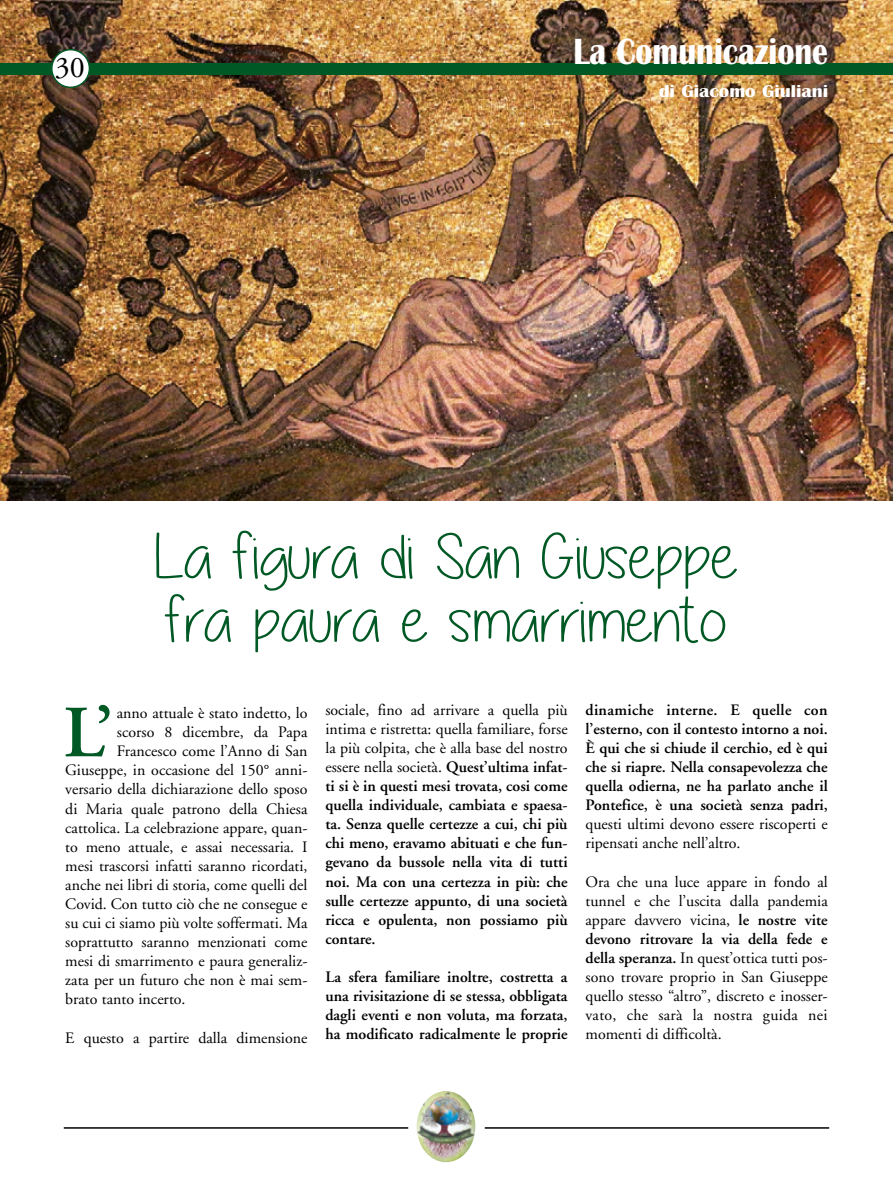
<style>
.page{position:relative;width:893px;height:1191px;background:#fff}
.page>*{position:absolute;margin:0;border:0;box-sizing:border-box;transform-origin:0 0}
.t1{font:600 73.35px "Adobe Garamond";color:#005924}
.t2{font:63.45px/63.4px "Alittlesunshine";color:#005924;scale:1.17 1}
.t3{font:700 37.8px "Britannic";color:#fff;scale:.83 1}
.t4{font:30px "Adobe Garamond";color:#000}
.t5{font:700 17.7px "Britannic";color:#fff;scale:1.1 1}
.t6{font:15.9px/19px "Adobe Garamond";color:#000}
.t7{font:600 15.9px/19px "Adobe Garamond";color:#000;text-align:justify}
.s1{font-weight:400}
.s2{font-weight:600}
</style>
<div class="page">
<img style="left:0;top:0;width:893px;height:1163px">
<h3 class="t4" style="left:55px;top:51px;width:31px">30</h3>
<h3 class="t3" style="left:573px;top:30px;width:308px">La Comunicazione</h3>
<p class="t5" style="left:659px;top:81px;width:155px">di Giacomo Giuliani</p>
<h2 class="t2" style="left:154px;top:526px;width:501px">La figura di San Giuseppe fra paura e smarrimento</h2>
<h1 class="t1" style="left:63px;top:692px;width:51px">L’</h1>
<p class="t6" style="left:117px;top:704px;width:192px">anno attuale è stato indetto, lo</p>
<p class="t6" style="left:117px;top:723px;width:192px">scorso 8 dicembre, da Papa</p>
<p class="t6" style="left:117px;top:742px;width:192px">Francesco come l’Anno di San</p>
<p class="t6" style="left:65px;top:761px;width:244px">Giuseppe, in occasione del 150° anni-</p>
<p class="t6" style="left:65px;top:780px;width:244px">versario della dichiarazione dello sposo</p>
<p class="t6" style="left:65px;top:799px;width:244px">di Maria quale patrono della Chiesa</p>
<p class="t6" style="left:65px;top:818px;width:244px">cattolica. La celebrazione appare, quan-</p>
<p class="t6" style="left:65px;top:837px;width:244px">to meno attuale, e assai necessaria. I</p>
<p class="t6" style="left:65px;top:856px;width:244px">mesi trascorsi infatti saranno ricordati,</p>
<p class="t6" style="left:65px;top:875px;width:244px">anche nei libri di storia, come quelli del</p>
<p class="t6" style="left:65px;top:894px;width:244px">Covid. Con tutto ciò che ne consegue e</p>
<p class="t6" style="left:65px;top:914px;width:244px">su cui ci siamo più volte soffermati. Ma</p>
<p class="t6" style="left:65px;top:933px;width:244px">soprattutto saranno menzionati come</p>
<p class="t6" style="left:65px;top:952px;width:244px">mesi di smarrimento e paura generaliz-</p>
<p class="t6" style="left:65px;top:971px;width:244px">zata per un futuro che non è mai sem-</p>
<p class="t6" style="left:65px;top:990px;width:122px">brato tanto incerto.</p>
<p class="t6" style="left:65px;top:1028px;width:244px">E questo a partire dalla dimensione</p>
<p class="t7" style="left:325px;top:700px;width:244px"><span class="s1">sociale, fino ad arrivare a quella più intima e ristretta: quella familiare, forse la più colpita, che è alla base del nostro essere nella società.</span> Quest’ultima infat&shy;ti si è in questi mesi trovata, cosi come quella individuale, cambiata e spaesa&shy;ta. Senza quelle certezze a cui, chi più chi meno, eravamo abituati e che fun&shy;gevano da bussole nella vita di tutti noi. Ma con una certezza in più: che sulle certezze appunto, di una società ricca e opulenta, non possiamo più contare.</p>
<p class="t7" style="left:325px;top:967px;width:244px">La sfera familiare inoltre, costretta a una rivisitazione di se stessa, obbligata dagli eventi e non voluta, ma forzata, ha modificato radicalmente le proprie</p>
<p class="t7" style="left:586px;top:700px;width:244px">dinamiche interne. E quelle con l’esterno, con il contesto intorno a noi.<br>È qui che si chiude il cerchio, ed è qui che si riapre. Nella consapevolezza che quella odierna, ne ha parlato anche il Pontefice, è una società senza padri,</p>
<p class="t6" style="left:586px;top:815px;width:244px">questi ultimi devono essere riscoperti e ripensati anche nell’altro.</p>
<p class="t6" style="left:586px;top:872px;width:244px;text-align:justify">Ora che una luce appare in fondo al tunnel e che l’uscita dalla pandemia appare davvero vicina, <span class="s2">le nostre vite devono ritrovare la via della fede e della speranza.</span> In quest’ottica tutti pos&shy;sono trovare proprio in San Giuseppe quello stesso “altro”, discreto e inosser&shy;vato, che sarà la nostra guida nei momenti di difficoltà.</p>
</div>
